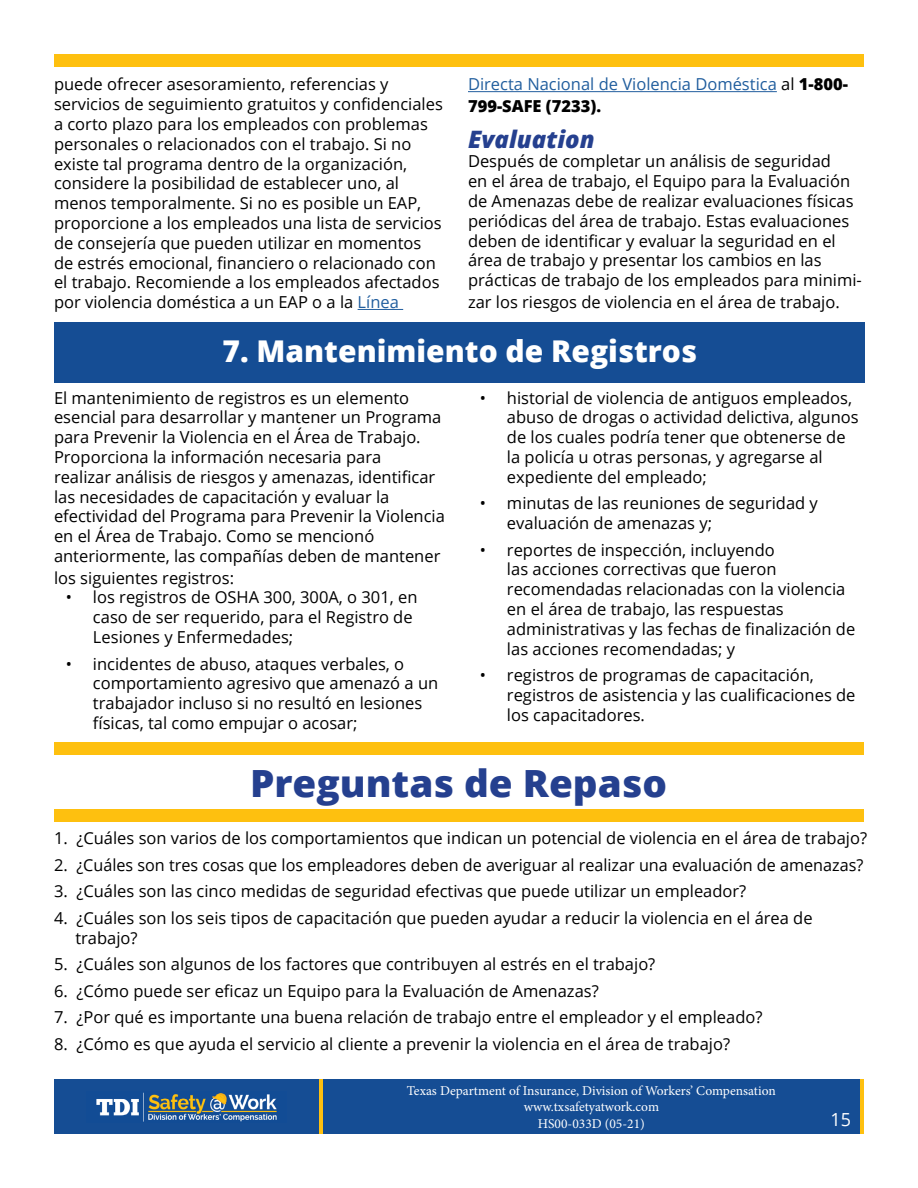
<style>
.page{position:relative;width:918px;height:1188px;background:#fff}
.page>*{position:absolute;margin:0;border:0;box-sizing:border-box;transform-origin:0 0}
.t1{font:800 37.5px "Open Sans";color:#25408f}
.t2{font:800 30px "Open Sans";color:#fff}
.t3{font:italic 800 24px "Open Sans";color:#25408f}
.t4{font:18px "Open Sans";color:#fff}
.t5{font:16.5px/19.8px "Open Sans";color:#000}
.t6{font:16.5px/21.6px "Open Sans";color:#215e9e}
.t7{font:13.5px/16.2px "Minion Pro";color:#fff;text-align:center}
.s1{color:#215e9e}
.s2{color:#000}
.s3{font-weight:800;color:#000}
</style>
<div class="page">
<div style="left:54px;top:322px;width:810px;height:60px;background:#154d94"></div>
<div style="left:54px;top:1080px;width:810px;height:54px;background:#154d94"></div>
<img style="left:96px;top:1092px;width:181px;height:30px">
<hr style="left:860px;top:1080px;width:4px;height:54px;background:#fec00f">
<hr style="left:319px;top:1080px;width:4px;height:54px;background:#fec00f">
<div style="left:54px;top:809px;width:810px;height:13px;background:#fec00f"></div>
<div style="left:54px;top:742px;width:810px;height:13px;background:#fec00f"></div>
<div style="left:54px;top:54px;width:810px;height:13px;background:#fec00f"></div>
<hr style="left:358px;top:309px;width:45px;height:1px;background:#215e9e">
<hr style="left:468px;top:91px;width:309px;height:1px;background:#215e9e">
<p class="t5" style="left:54px;top:74px;width:390px">puede ofrecer asesoramiento, referencias y servicios de seguimiento gratuitos y confidenciales a corto plazo para los empleados con problemas personales o relacionados con el trabajo. Si no existe tal programa dentro de la organización, considere la posibilidad de establecer uno, al menos temporalmente. Si no es posible un EAP, proporcione a los empleados una lista de servicios de consejería que pueden utilizar en momentos de estrés emocional, financiero o relacionado con el trabajo. Recomiende a los empleados afectados por violencia doméstica a un EAP o a la <span class="s1">Línea</span></p>
<p class="t6" style="left:468px;top:73px;width:381px">Directa Nacional de Violencia Doméstica <span class="s2">al</span> <span class="s3">1-800-<br>799-SAFE (7233).</span></p>
<h3 class="t3" style="left:468px;top:121px;width:128px">Evaluation</h3>
<p class="t5" style="left:468px;top:151px;width:395px">Después de completar un análisis de seguridad<br>en el área de trabajo, el Equipo para la Evaluación de Amenazas debe de realizar evaluaciones físicas periódicas del área de trabajo. Estas evaluaciones deben de identificar y evaluar la seguridad en el área de trabajo y presentar los cambios en las prácticas de trabajo de los empleados para minimi-</p>
<p class="t5" style="left:468px;top:291px;width:373px">zar los riesgos de violencia en el área de trabajo.</p>
<h2 class="t2" style="left:222px;top:328px;width:476px">7. Mantenimiento de Registros</h2>
<p class="t5" style="left:54px;top:387px;width:392px">El mantenimiento de registros es un elemento esencial para desarrollar y mantener un Programa para Prevenir la Violencia en el Área de Trabajo.<br>Proporciona la información necesaria para<br>realizar análisis de riesgos y amenazas, identificar las necesidades de capacitación y evaluar la efectividad del Programa para Prevenir la Violencia en el Área de Trabajo. Como se mencionó anteriormente, las compañías deben de mantener</p>
<p class="t5" style="left:54px;top:567px;width:182px">los siguientes registros:</p>
<p class="t5" style="left:93px;top:587px;width:326px;text-indent:-27px">• los registros de OSHA 300, 300A, o 301, en caso de ser requerido, para el Registro de<br>Lesiones y Enfermedades;</p>
<p class="t5" style="left:93px;top:653px;width:347px;text-indent:-27px">• incidentes de abuso, ataques verbales, o comportamiento agresivo que amenazó a un trabajador incluso si no resultó en lesiones físicas, tal como empujar o acosar;</p>
<p class="t5" style="left:507px;top:387px;width:353px;text-indent:-27px">• historial de violencia de antiguos empleados, abuso de drogas o actividad delictiva, algunos de los cuales podría tener que obtenerse de la policía u otras personas, y agregarse al expediente del empleado;</p>
<p class="t5" style="left:507px;top:493px;width:312px;text-indent:-27px">• minutas de las reuniones de seguridad y evaluación de amenazas y;</p>
<p class="t5" style="left:507px;top:539px;width:350px;text-indent:-27px">• reportes de inspección, incluyendo<br>las acciones correctivas que fueron recomendadas relacionadas con la violencia en el área de trabajo, las respuestas administrativas y las fechas de finalización de las acciones recomendadas; y</p>
<p class="t5" style="left:507px;top:665px;width:350px;text-indent:-27px">• registros de programas de capacitación, registros de asistencia y las cualificaciones de los capacitadores.</p>
<h1 class="t1" style="left:250px;top:754px;width:418px">Preguntas de Repaso</h1>
<p class="t5" style="left:54px;top:828px;width:815px">1. ¿Cuáles son varios de los comportamientos que indican un potencial de violencia en el área de trabajo?</p>
<p class="t5" style="left:54px;top:854px;width:811px">2. ¿Cuáles son tres cosas que los empleadores deben de averiguar al realizar una evaluación de amenazas?</p>
<p class="t5" style="left:54px;top:881px;width:694px">3. ¿Cuáles son las cinco medidas de seguridad efectivas que puede utilizar un empleador?</p>
<p class="t5" style="left:75px;top:908px;width:739px;text-indent:-21px">4. ¿Cuáles son los seis tipos de capacitación que pueden ayudar a reducir la violencia en el área de trabajo?</p>
<p class="t5" style="left:54px;top:954px;width:603px">5. ¿Cuáles son algunos de los factores que contribuyen al estrés en el trabajo?</p>
<p class="t5" style="left:54px;top:980px;width:546px">6. ¿Cómo puede ser eficaz un Equipo para la Evaluación de Amenazas?</p>
<p class="t5" style="left:54px;top:1007px;width:710px">7. ¿Por qué es importante una buena relación de trabajo entre el empleador y el empleado?</p>
<p class="t5" style="left:54px;top:1034px;width:678px">8. ¿Cómo es que ayuda el servicio al cliente a prevenir la violencia en el área de trabajo?</p>
<p class="t7" style="left:407px;top:1083px;width:370px">Texas Department of Insurance, Division of Workers’ Compensation www.txsafetyatwork.com<br>HS00-033D (05-21)</p>
<p class="t4" style="left:831px;top:1107px;width:22px">15</p>
</div>
